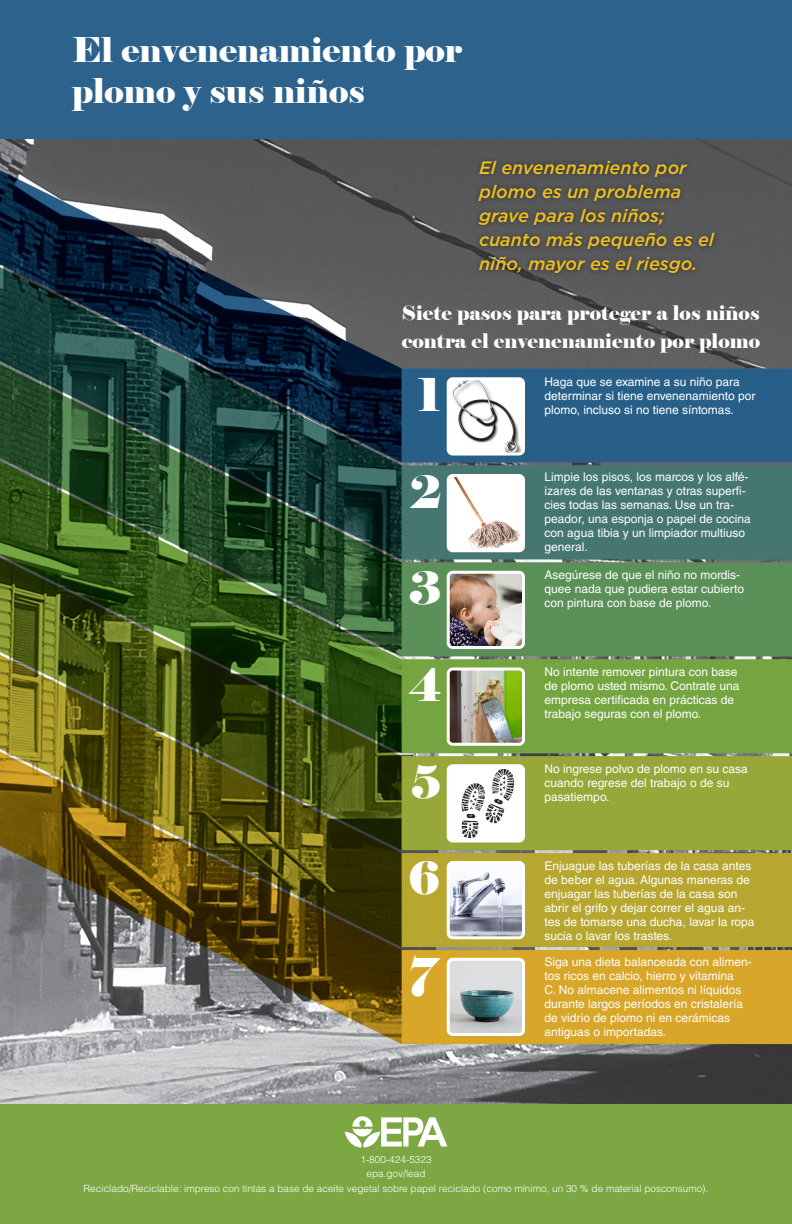
<style>
.page{position:relative;width:792px;height:1224px;background:#fff}
.page>*{position:absolute;margin:0;border:0;box-sizing:border-box;transform-origin:0 0}
.t1{font:45px "Elephant";color:#fff}
.t2{font:34px/40.8px "Elephant";color:#fff}
.t3{font:20px/28px "Elephant";color:#fff}
.t4{font:italic 500 18px/24px "Gotham";color:#edc01e}
.t5{font:12px/14px "Helvetica LT Std";color:#fff}
.t6{font:300 10px "Helvetica LT Std";color:#fff}
</style>
<div class="page">
<img style="left:0;top:139px;width:792px;height:965px">
<div style="left:0;top:0;width:792px;height:139px;background:#2c628c"></div>
<div style="left:473px;top:156px;width:247px;height:122px;background:#231f20;opacity:.75"></div>
<div style="left:0;top:1104px;width:792px;height:120px;background:#7da742"></div>
<svg style="left:345px;top:1116px;width:102px;height:32px"></svg>
<img style="left:451px;top:381px;width:70px;height:71px">
<div style="left:447px;top:377px;width:78px;height:79px;border:3px solid #fff;border-radius:4px"></div>
<img style="left:451px;top:478px;width:70px;height:70px">
<div style="left:447px;top:474px;width:78px;height:78px;border:3px solid #fff;border-radius:4px"></div>
<img style="left:451px;top:575px;width:70px;height:70px">
<div style="left:447px;top:571px;width:78px;height:78px;border:3px solid #fff;border-radius:4px"></div>
<div style="left:448px;top:766px;width:75px;height:75px;background:#fff;border-radius:4px"></div>
<svg style="left:462px;top:769px;width:52px;height:69px"></svg>
<div style="left:447px;top:764px;width:78px;height:79px;border:3px solid #fff;border-radius:4px"></div>
<img style="left:451px;top:672px;width:70px;height:70px">
<div style="left:447px;top:668px;width:78px;height:78px;border:3px solid #fff;border-radius:4px"></div>
<img style="left:451px;top:865px;width:70px;height:70px">
<div style="left:447px;top:861px;width:78px;height:78px;border:3px solid #fff;border-radius:4px"></div>
<img style="left:451px;top:962px;width:70px;height:70px">
<div style="left:447px;top:958px;width:78px;height:78px;border:3px solid #fff;border-radius:4px"></div>
<p class="t2" style="left:72px;top:30px;width:392px">El envenenamiento por plomo y sus niños</p>
<p class="t4" style="left:479px;top:156px;width:237px">El envenenamiento por plomo es un problema grave para los niños; cuanto más pequeño es el niño, mayor es el riesgo.</p>
<p class="t3" style="left:402px;top:299px;width:360px">Siete pasos para proteger a los niños contra el envenenamiento por plomo</p>
<p class="t1" style="left:418px;top:366px;width:25px">1</p>
<p class="t1" style="left:409px;top:463px;width:34px">2</p>
<p class="t1" style="left:409px;top:560px;width:34px">3</p>
<p class="t1" style="left:410px;top:657px;width:33px">4</p>
<p class="t1" style="left:411px;top:753px;width:32px">5</p>
<p class="t1" style="left:408px;top:850px;width:33px">6</p>
<p class="t1" style="left:409px;top:947px;width:30px">7</p>
<p class="t6" style="left:360px;top:1154px;width:73px">1-800-424-5323</p>
<p class="t6" style="left:367px;top:1168px;width:60px">epa.gov/lead</p>
<p class="t5" style="left:545px;top:375px;width:212px">Haga que se examine a su niño para determinar si tiene envenenamiento por plomo, incluso si no tiene síntomas.</p>
<p class="t5" style="left:545px;top:470px;width:208px">Limpie los pisos, los marcos y los alfé&shy;izares de las ventanas y otras superfi&shy;cies todas las semanas. Use un tra&shy;peador, una esponja o papel de cocina con agua tibia y un limpiador multiuso general.</p>
<p class="t5" style="left:545px;top:568px;width:201px">Asegúrese de que el niño no mordis&shy;quee nada que pudiera estar cubierto con pintura con base de plomo.</p>
<p class="t5" style="left:545px;top:665px;width:196px">No intente remover pintura con base de plomo usted mismo. Contrate una empresa certificada en prácticas de trabajo seguras con el plomo.</p>
<p class="t5" style="left:545px;top:762px;width:205px">No ingrese polvo de plomo en su casa cuando regrese del trabajo o de su pasatiempo.</p>
<p class="t5" style="left:545px;top:858px;width:211px">Enjuague las tuberías de la casa antes de beber el agua. Algunas maneras de enjuagar las tuberías de la casa son abrir el grifo y dejar correr el agua an&shy;tes de tomarse una ducha, lavar la ropa sucia o lavar los trastes.</p>
<p class="t5" style="left:545px;top:955px;width:209px">Siga una dieta balanceada con alimen&shy;tos ricos en calcio, hierro y vitamina<br>C. No almacene alimentos ni líquidos durante largos períodos en cristalería de vidrio de plomo ni en cerámicas antiguas o importadas.</p>
<p class="t6" style="left:84px;top:1182px;width:626px">Reciclado/Reciclable: impreso con tintas a base de aceite vegetal sobre papel reciclado (como mínimo, un 30 % de material posconsumo).</p>
</div>
